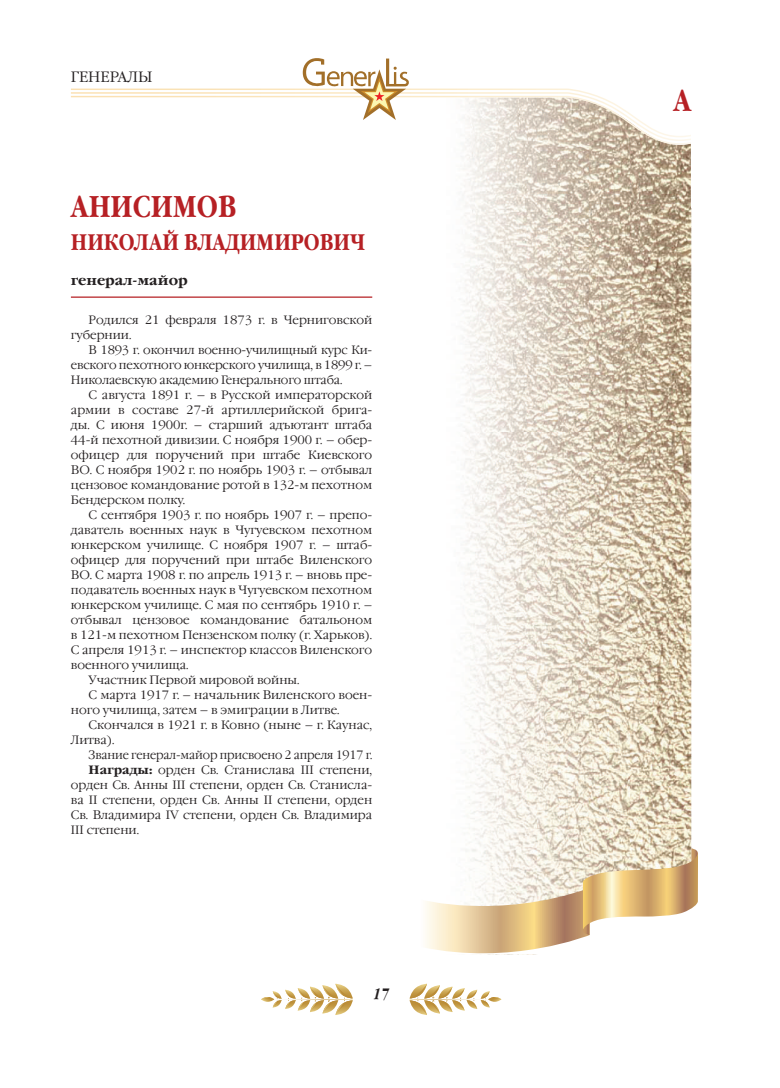
<style>
.page{position:relative;width:780px;height:1088px;background:#fff}
.page>*{position:absolute;margin:0;border:0;box-sizing:border-box;transform-origin:0 0}
.t1{font:700 30px "Garamond Narrow C";color:#b62024}
.t2{font:700 22.5px "Garamond Narrow C";color:#b62024}
.t3{font:300 15px "Garamond C";color:#231f20}
.t4{font:italic 700 15px "Garamond Narrow C";color:#231f20}
.t5{font:700 13.75px "Garamond C";color:#231f20}
.t6{font:300 12.12px/15px "Garamond C";color:#231f20;text-align:justify}
.t7{font:300 12.12px "Garamond C";color:#231f20;scale:.95 1}
.s1{font-weight:700}
</style>
<div class="page">
<img style="left:461px;top:145px;width:230px;height:703px">
<hr style="left:71px;top:296px;width:301px;height:2px;background:#b62024">
<svg style="left:261px;top:984px;width:92px;height:31px"></svg>
<svg style="left:409px;top:984px;width:92px;height:31px"></svg>
<svg style="left:71px;top:58px;width:620px;height:87px"></svg>
<svg style="left:425px;top:848px;width:273px;height:107px"></svg>
<p class="t3" style="left:71px;top:71px;width:83px">ГЕНЕРАЛЫ</p>
<h1 class="t1" style="left:71px;top:189px;width:167px">АНИСИМОВ</h1>
<h2 class="t2" style="left:71px;top:230px;width:296px">НИКОЛАЙ ВЛАДИМИРОВИЧ</h2>
<p class="t5" style="left:71px;top:273px;width:118px">генерал-майор</p>
<p class="t6" style="left:71px;top:314px;width:303px;text-indent:18px">Родился 21 февраля 1873 г. в Черниговской губернии.</p>
<p class="t6" style="left:71px;top:344px;width:303px;text-indent:18px">В 1893 г. окончил военно-училищный курс Ки&shy;евского пехотного юнкерского училища, в 1899 г. – Николаевскую академию Генерального штаба.</p>
<p class="t6" style="left:71px;top:389px;width:303px;text-indent:18px">С августа 1891 г. – в Русской императорской армии в составе 27-й артиллерийской брига&shy;ды. С июня 1900г. – старший адъютант штаба 44-й пехотной дивизии. С ноября 1900 г. – обер&shy;офицер для поручений при штабе Киевского ВО. С ноября 1902 г. по ноябрь 1903 г. – отбывал цензовое командование ротой в 132-м пехотном Бендерском полку.</p>
<p class="t6" style="left:89px;top:509px;width:285px">С сентября 1903 г. по ноябрь 1907 г. – препо-</p>
<p class="t6" style="left:71px;top:524px;width:303px">даватель военных наук в Чугуевском пехотном</p>
<p class="t6" style="left:71px;top:539px;width:303px">юнкерском училище. С ноября 1907 г. – штаб-</p>
<p class="t6" style="left:71px;top:554px;width:303px">офицер для поручений при штабе Виленского</p>
<p class="t6" style="left:71px;top:569px;width:303px">ВО. С марта 1908 г. по апрель 1913 г. – вновь пре-</p>
<p class="t6" style="left:71px;top:584px;width:303px">подаватель военных наук в Чугуевском пехотном</p>
<p class="t6" style="left:71px;top:599px;width:303px">юнкерском училище. С мая по сентябрь 1910 г. –</p>
<p class="t6" style="left:71px;top:614px;width:303px">отбывал цензовое командование батальоном</p>
<p class="t6" style="left:71px;top:629px;width:303px">в 121-м пехотном Пензенском полку (г. Харьков).</p>
<p class="t6" style="left:71px;top:644px;width:303px">С апреля 1913 г. – инспектор классов Виленского</p>
<p class="t6" style="left:71px;top:659px;width:119px">военного училища.</p>
<p class="t6" style="left:89px;top:674px;width:212px">Участник Первой мировой войны.</p>
<p class="t6" style="left:89px;top:689px;width:285px">С марта 1917 г. – начальник Виленского воен-</p>
<p class="t6" style="left:71px;top:704px;width:270px">ного училища, затем – в эмиграции в Литве.</p>
<p class="t6" style="left:89px;top:719px;width:285px">Скончался в 1921 г. в Ковно (ныне – г. Каунас,</p>
<p class="t6" style="left:71px;top:734px;width:45px">Литва).</p>
<p class="t7" style="left:89px;top:750px;width:300px">Звание генерал-майор присвоено 2 апреля 1917 г.</p>
<p class="t6" style="left:89px;top:764px;width:285px"><span class="s1">Награды:</span> орден Св. Станислава III степени,</p>
<p class="t6" style="left:71px;top:779px;width:303px">орден Св. Анны III степени, орден Св. Станисла-</p>
<p class="t6" style="left:71px;top:794px;width:303px">ва II степени, орден Св. Анны II степени, орден</p>
<p class="t6" style="left:71px;top:809px;width:303px">Св. Владимира IV степени, орден Св. Владимира</p>
<p class="t6" style="left:71px;top:824px;width:70px">III степени.</p>
<p class="t4" style="left:373px;top:986px;width:18px">17</p>
<h1 class="t1" style="left:673px;top:83px;width:19px">А</h1>
</div>
